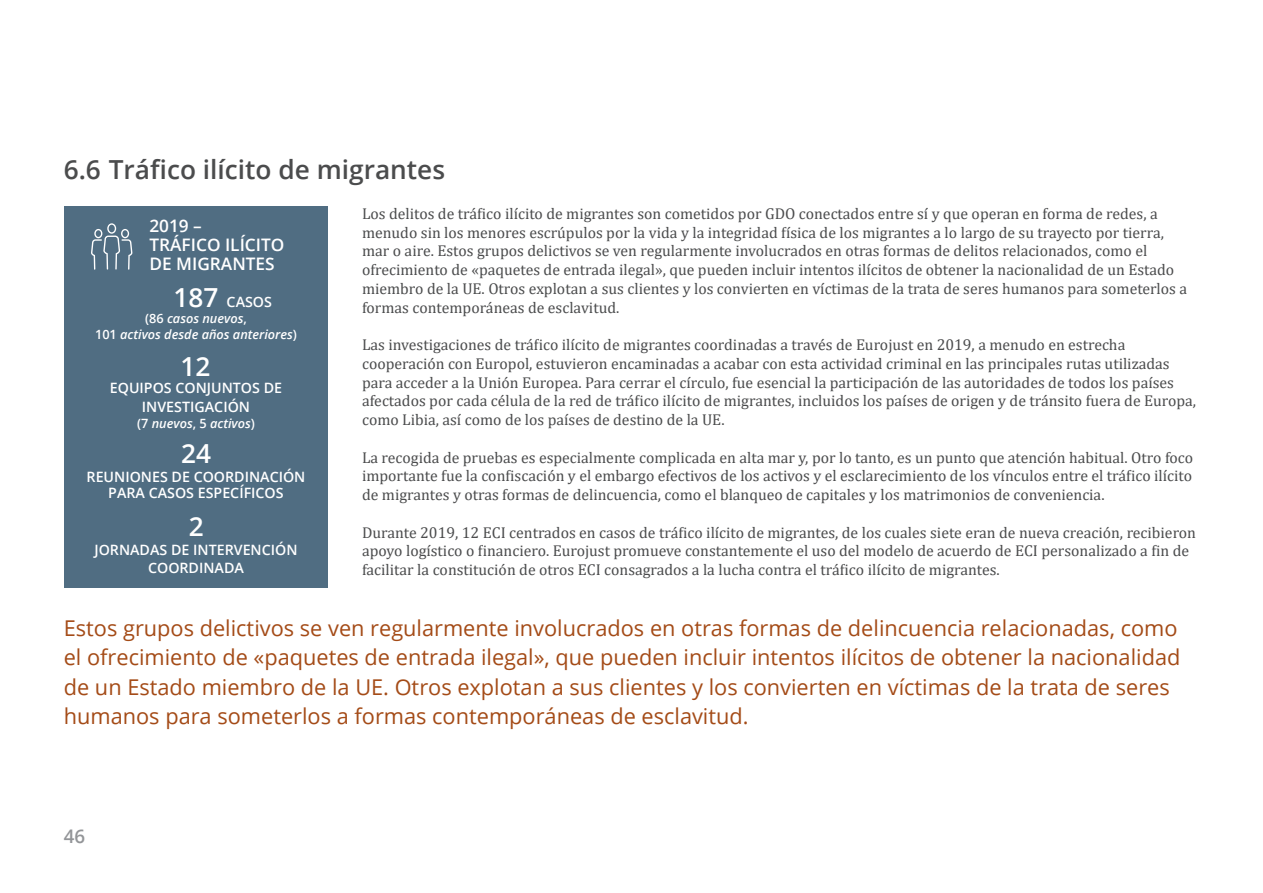
<style>
.page{position:relative;width:1263px;height:893px;background:#fff}
.page>*{position:absolute;margin:0;border:0;box-sizing:border-box;transform-origin:0 0}
.t1{font:600 26.25px "Open Sans";color:#4b4c4d}
.t2{font:600 26.25px "Open Sans";color:#fff}
.t3{font:21.75px/29.2px "Open Sans";color:#a44b17}
.t4{font:600 18.75px "Open Sans";color:#939598}
.t5{font:600 17.25px "Open Sans";color:#fff}
.t6{font:15.75px/18.8px "Cambria";color:#4b4c4d}
.t7{font:600 14.25px/18.8px "Open Sans";color:#fff;text-align:center}
.t8{font:italic 600 12.75px "Open Sans";color:#fff}
.s1{font-style:normal}
</style>
<div class="page">
<div style="left:64px;top:207px;width:263px;height:381px;background:#506d82"></div>
<svg style="left:91px;top:223px;width:42px;height:47px"></svg>
<p class="t1" style="left:64px;top:152px;width:383px">6.6 Tráfico ilícito de migrantes</p>
<p class="t6" style="left:362px;top:204px;width:827px">Los delitos de tráfico ilícito de migrantes son cometidos por GDO conectados entre sí y que operan en forma de redes, a menudo sin los menores escrúpulos por la vida y la integridad física de los migrantes a lo largo de su trayecto por tierra, mar o aire. Estos grupos delictivos se ven regularmente involucrados en otras formas de delitos relacionados, como el ofrecimiento de «paquetes de entrada ilegal», que pueden incluir intentos ilícitos de obtener la nacionalidad de un Estado miembro de la UE. Otros explotan a sus clientes y los convierten en víctimas de la trata de seres humanos para someterlos a formas contemporáneas de esclavitud.</p>
<p class="t6" style="left:362px;top:335px;width:836px">Las investigaciones de tráfico ilícito de migrantes coordinadas a través de Eurojust en 2019, a menudo en estrecha cooperación con Europol, estuvieron encaminadas a acabar con esta actividad criminal en las principales rutas utilizadas para acceder a la Unión Europea. Para cerrar el círculo, fue esencial la participación de las autoridades de todos los países afectados por cada célula de la red de tráfico ilícito de migrantes, incluidos los países de origen y de tránsito fuera de Europa, como Libia, así como de los países de destino de la UE.</p>
<p class="t6" style="left:362px;top:448px;width:833px;text-align:justify">La recogida de pruebas es especialmente complicada en alta mar y, por lo tanto, es un punto que atención habitual. Otro foco importante fue la confiscación y el embargo efectivos de los activos y el esclarecimiento de los vínculos entre el tráfico ilícito de migrantes y otras formas de delincuencia, como el blanqueo de capitales y los matrimonios de conveniencia.</p>
<p class="t6" style="left:362px;top:523px;width:835px">Durante 2019, 12 ECI centrados en casos de tráfico ilícito de migrantes, de los cuales siete eran de nueva creación, recibieron apoyo logístico o financiero. Eurojust promueve constantemente el uso del modelo de acuerdo de ECI personalizado a fin de facilitar la constitución de otros ECI consagrados a la lucha contra el tráfico ilícito de migrantes.</p>
<p class="t5" style="left:149px;top:214px;width:54px">2019 –</p>
<p class="t5" style="left:149px;top:233px;width:137px">TRÁFICO ILÍCITO</p>
<p class="t5" style="left:149px;top:252px;width:127px">DE MIGRANTES</p>
<p class="t2" style="left:174px;top:279px;width:46px">187</p>
<p class="t7" style="left:227px;top:292px;width:47px">CASOS</p>
<p class="t8" style="left:145px;top:310px;width:103px"><span class="s1">(86</span> casos nuevos<span class="s1">,</span></p>
<p class="t8" style="left:95px;top:326px;width:203px"><span class="s1">101</span> activos desde años anteriores<span class="s1">)</span></p>
<p class="t2" style="left:181px;top:348px;width:31px">12</p>
<p class="t7" style="left:110px;top:378px;width:174px">EQUIPOS CONJUNTOS DE<br>INVESTIGACIÓN</p>
<p class="t8" style="left:137px;top:414px;width:119px"><span class="s1">(7</span> nuevos<span class="s1">, 5</span> activos<span class="s1">)</span></p>
<p class="t2" style="left:181px;top:436px;width:31px">24</p>
<p class="t7" style="left:87px;top:467px;width:220px">REUNIONES DE COORDINACIÓN</p>
<p class="t7" style="left:108px;top:483px;width:177px">PARA CASOS ESPECÍFICOS</p>
<p class="t2" style="left:189px;top:509px;width:16px">2</p>
<p class="t7" style="left:94px;top:540px;width:205px">JORNADAS DE INTERVENCIÓN<br>COORDINADA</p>
<p class="t3" style="left:64px;top:613px;width:1118px">Estos grupos delictivos se ven regularmente involucrados en otras formas de delincuencia relacionadas, como el ofrecimiento de «paquetes de entrada ilegal», que pueden incluir intentos ilícitos de obtener la nacionalidad de un Estado miembro de la UE. Otros explotan a sus clientes y los convierten en víctimas de la trata de seres humanos para someterlos a formas contemporáneas de esclavitud.</p>
<p class="t4" style="left:64px;top:824px;width:23px">46</p>
</div>
